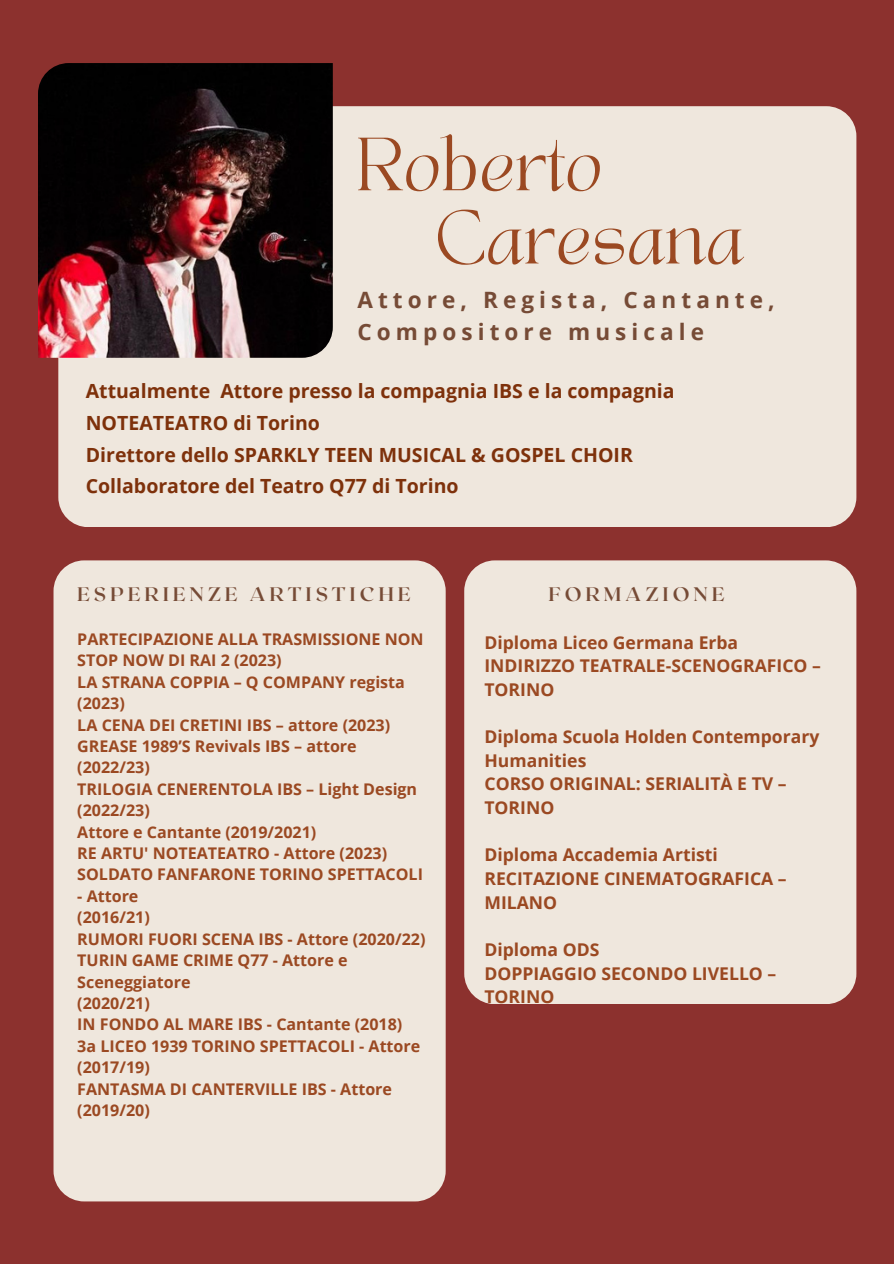
<style>
.page{position:relative;width:894px;height:1264px;background:#fff}
.page>*{position:absolute;margin:0;border:0;box-sizing:border-box;transform-origin:0 0}
.t1{font:52.5px "TANAEGEAN";color:#9b4922}
.t2{font:700 22.5px/31.5px "Open Sans";letter-spacing:.225em;color:#764b36}
.t3{font:700 19.5px/31.5px "Open Sans";color:#7e310b}
.t4{font:700 19.5px "Roxborough CF";letter-spacing:.2em;color:#764b36}
.t5{font:700 17.55px/23.7px "Open Sans";color:#9b4922}
.t6{font:700 16.05px/21.5px "Open Sans";color:#9b4922}
</style>
<div class="page">
<div style="left:0;top:0;width:893px;height:1263px;background:#8c312e"></div>
<div style="left:53px;top:560px;width:392px;height:641px;background:#efe7dd;border-radius:31px"></div>
<div style="left:58px;top:106px;width:798px;height:421px;background:#efe7dd;border-radius:30px"></div>
<img style="left:38px;top:63px;width:295px;height:295px">
<div style="left:464px;top:560px;width:392px;height:444px;background:#efe7dd;border-radius:31px"></div>
<p class="t1" style="left:356px;top:134px;width:248px">Roberto</p>
<p class="t1" style="left:434px;top:207px;width:311px">Caresana</p>
<p class="t2" style="left:357px;top:284px;width:418px">Attore, Regista, Cantante,<br>Compositore musicale</p>
<p class="t3" style="left:86px;top:375px;width:590px">Attualmente Attore presso la compagnia IBS e la compagnia<br>NOTEATEATRO di Torino</p>
<p class="t3" style="left:86px;top:438px;width:548px">Direttore dello SPARKLY TEEN MUSICAL &amp; GOSPEL CHOIR</p>
<p class="t3" style="left:86px;top:470px;width:374px">Collaboratore del Teatro Q77 di Torino</p>
<p class="t4" style="left:77px;top:581px;width:335px">ESPERIENZE ARTISTICHE</p>
<p class="t4" style="left:548px;top:581px;width:177px">FORMAZIONE</p>
<p class="t6" style="left:77px;top:628px;width:348px">PARTECIPAZIONE ALLA TRASMISSIONE NON<br>STOP NOW DI RAI 2 (2023)</p>
<p class="t6" style="left:77px;top:671px;width:329px">LA STRANA COPPIA – Q COMPANY regista (2023)</p>
<p class="t6" style="left:77px;top:713px;width:314px">LA CENA DEI CRETINI IBS – attore (2023)</p>
<p class="t6" style="left:77px;top:735px;width:281px">GREASE 1989’S Revivals IBS – attore (2022/23)</p>
<p class="t6" style="left:77px;top:778px;width:341px">TRILOGIA CENERENTOLA IBS – Light Design (2022/23)</p>
<p class="t6" style="left:77px;top:820px;width:240px">Attore e Cantante (2019/2021)</p>
<p class="t6" style="left:77px;top:842px;width:311px">RE ARTU' NOTEATEATRO - Attore (2023)</p>
<p class="t6" style="left:77px;top:863px;width:347px">SOLDATO FANFARONE TORINO SPETTACOLI</p>
<p class="t6" style="left:77px;top:885px;width:63px">- Attore</p>
<p class="t6" style="left:77px;top:906px;width:74px">(2016/21)</p>
<p class="t6" style="left:77px;top:927px;width:349px">RUMORI FUORI SCENA IBS - Attore (2020/22)</p>
<p class="t6" style="left:77px;top:949px;width:272px">TURIN GAME CRIME Q77 - Attore e<br>Sceneggiatore</p>
<p class="t6" style="left:77px;top:991px;width:74px">(2020/21)</p>
<p class="t6" style="left:77px;top:1013px;width:326px">IN FONDO AL MARE IBS - Cantante (2018)</p>
<p class="t6" style="left:77px;top:1034px;width:344px">3a LICEO 1939 TORINO SPETTACOLI - Attore (2017/19)</p>
<p class="t6" style="left:77px;top:1077px;width:316px">FANTASMA DI CANTERVILLE IBS - Attore (2019/20)</p>
<p class="t5" style="left:484px;top:630px;width:255px">Diploma Liceo Germana Erba</p>
<p class="t5" style="left:484px;top:653px;width:338px">INDIRIZZO TEATRALE-SCENOGRAFICO –<br>TORINO</p>
<p class="t5" style="left:484px;top:724px;width:336px">Diploma Scuola Holden Contemporary<br>Humanities</p>
<p class="t5" style="left:484px;top:771px;width:303px">CORSO ORIGINAL: SERIALITÀ E TV –<br>TORINO</p>
<p class="t5" style="left:484px;top:842px;width:235px">Diploma Accademia Artisti</p>
<p class="t5" style="left:484px;top:866px;width:304px">RECITAZIONE CINEMATOGRAFICA –<br>MILANO</p>
<p class="t5" style="left:484px;top:937px;width:116px">Diploma ODS</p>
<p class="t5" style="left:484px;top:961px;width:293px">DOPPIAGGIO SECONDO LIVELLO –<br>TORINO</p>
</div>
